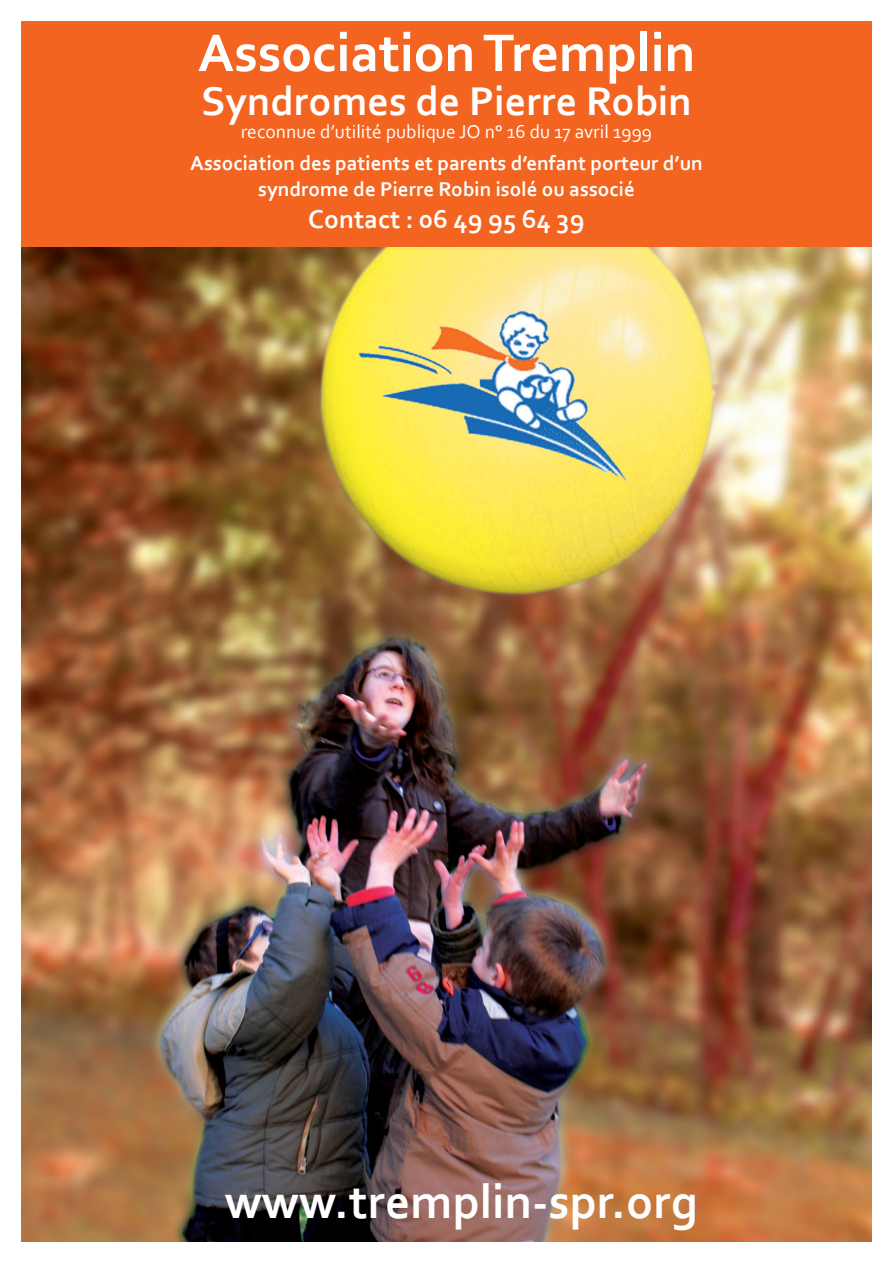
<style>
.page{position:relative;width:893px;height:1263px;background:#fff}
.page>*{position:absolute;margin:0;border:0;box-sizing:border-box;transform-origin:0 0}
.t1{font:700 55.5px "Corbel";color:#fff}
.t2{font:700 49.5px "Corbel";color:#fff}
.t3{font:700 42px "Corbel";color:#fff}
.t4{font:700 27px "Corbel";color:#fff}
.t5{font:700 21px/25.2px "Corbel";color:#fff;text-align:center}
.t6{font:19.5px "Corbel";color:#fff}
</style>
<div class="page">
<img style="left:21px;top:247px;width:851px;height:994px">
<div style="left:21px;top:21px;width:851px;height:226px;background:#f36421"></div>
<h1 class="t1" style="left:198px;top:18px;width:499px">Association Tremplin</h1>
<h3 class="t3" style="left:201px;top:75px;width:492px">Syndromes de Pierre Robin</h3>
<p class="t6" style="left:241px;top:119px;width:413px">reconnue d’utilité publique JO n° 16 du 17 avril 1999</p>
<p class="t5" style="left:190px;top:150px;width:514px">Association des patients et parents d’enfant porteur d’un syndrome de Pierre Robin isolé ou associé</p>
<p class="t4" style="left:308px;top:203px;width:278px">Contact : 06 49 95 64 39</p>
<h2 class="t2" style="left:225px;top:1171px;width:475px">www.tremplin-spr.org</h2>
</div>
